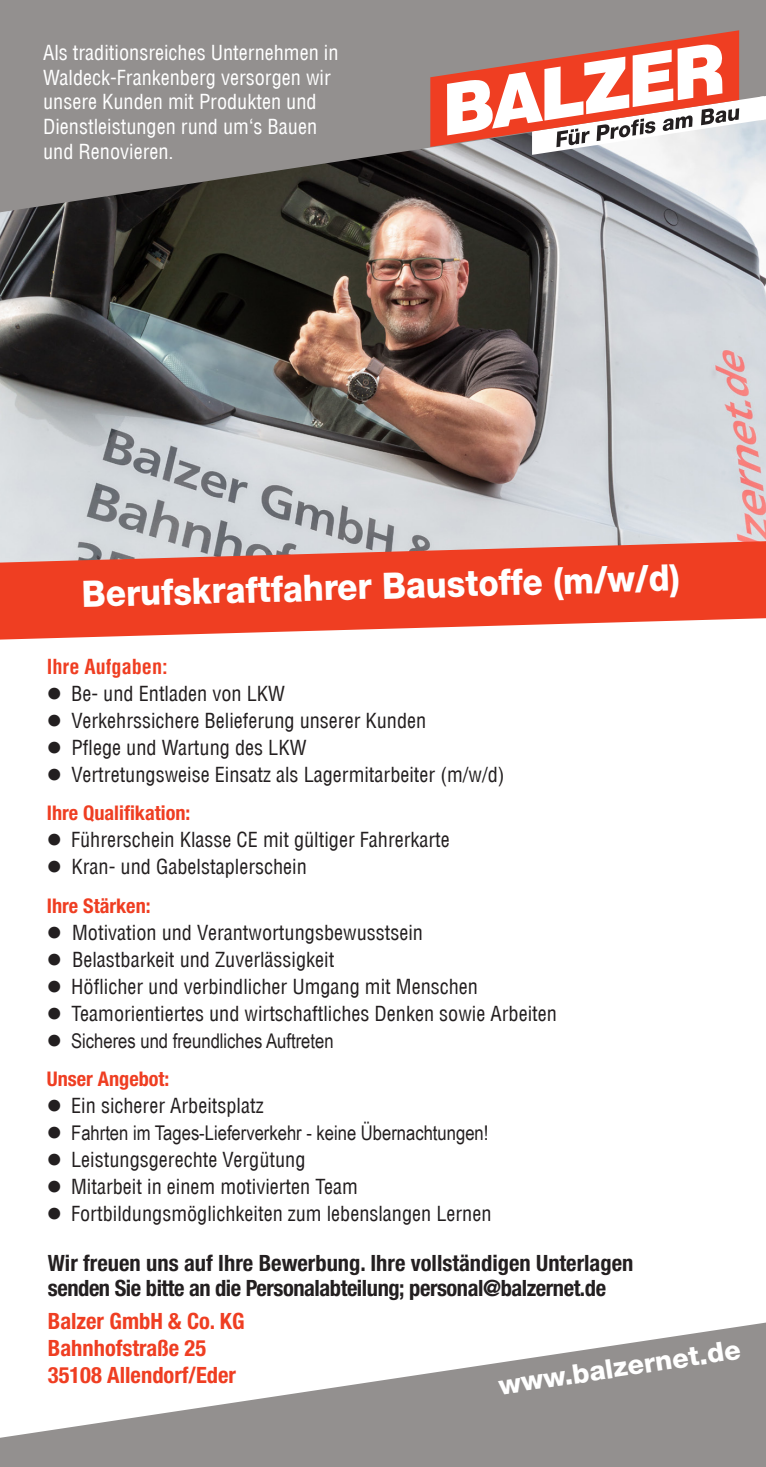
<style>
.page{position:relative;width:766px;height:1467px;background:#fff}
.page>*{position:absolute;margin:0;border:0;box-sizing:border-box;transform-origin:0 0}
.t1{font:800 36.45px "Helvetica Neue LT Std";color:#fff;scale:.91 1}
.t2{font:800 27px "Helvetica Neue LT Std";color:#fff}
.t3{font:700 condensed 22.5px/24.8px "Helvetica Neue LT Std";letter-spacing:-.01em;color:#231f20}
.t4{font:700 condensed 22.5px/27px "Helvetica Neue LT Std";color:#ef3e22}
.t5{font:condensed 20.25px "Helvetica LT";color:#231f20}
.t6{font:condensed 20.25px/24.8px "Helvetica LT";color:#fff}
.t7{font:20.25px "Arial Narrow";color:#231f20}
.t8{font:700 condensed 20.25px "Helvetica Neue LT Std";color:#ef3e22}
.t9{font:700 condensed 20.25px "Helvetica LT";color:#ef3e22}
</style>
<div class="page">
<img style="left:0;top:212px;width:765px;height:329px">
<svg style="left:0;top:541px;width:765px;height:99px;background:#ec624d"></svg>
<svg style="left:0;top:0;width:765px;height:212px;background:#898686"></svg>
<svg style="left:430px;top:30px;width:335px;height:125px"></svg>
<svg style="left:0;top:1323px;width:765px;height:144px;fill:#93908f"></svg>
<p class="t6" style="left:43px;top:40px;width:297px">Als traditionsreiches Unternehmen in<br>Waldeck-Frankenberg versorgen wir unsere Kunden mit Produkten und<br>Dienstleistungen rund um‘s Bauen und Renovieren.</p>
<h1 class="t1" style="left:81px;top:574px;width:658px;rotate:-2deg">Berufskraftfahrer Baustoffe (m/w/d)</h1>
<p class="t9" style="left:47px;top:654px;width:122px">Ihre Aufgaben:</p>
<p class="t5" style="left:47px;top:681px;width:240px">● Be- und Entladen von LKW</p>
<p class="t5" style="left:47px;top:708px;width:381px">● Verkehrssichere Belieferung unserer Kunden</p>
<p class="t5" style="left:47px;top:735px;width:261px">● Pflege und Wartung des LKW</p>
<p class="t5" style="left:47px;top:762px;width:459px">● Vertretungsweise Einsatz als Lagermitarbeiter (m/w/d)</p>
<p class="t8" style="left:47px;top:801px;width:145px">Ihre Qualifikation:</p>
<p class="t5" style="left:47px;top:827px;width:404px">● Führerschein Klasse CE mit gültiger Fahrerkarte</p>
<p class="t5" style="left:47px;top:854px;width:261px">● Kran- und Gabelstaplerschein</p>
<p class="t8" style="left:47px;top:893px;width:105px">Ihre Stärken:</p>
<p class="t5" style="left:47px;top:919px;width:377px">● Motivation und Verantwortungsbewusstsein</p>
<p class="t5" style="left:47px;top:946px;width:289px">● Belastbarkeit und Zuverlässigkeit</p>
<p class="t5" style="left:47px;top:973px;width:432px">● Höflicher und verbindlicher Umgang mit Menschen</p>
<p class="t5" style="left:47px;top:1000px;width:511px">● Teamorientiertes und wirtschaftliches Denken sowie Arbeiten</p>
<p class="t7" style="left:47px;top:1025px;width:288px">● Sicheres und freundliches Auftreten</p>
<p class="t8" style="left:47px;top:1066px;width:124px">Unser Angebot:</p>
<p class="t5" style="left:47px;top:1093px;width:218px">● Ein sicherer Arbeitsplatz</p>
<p class="t7" style="left:47px;top:1118px;width:443px">● Fahrten im Tages-Lieferverkehr - keine Übernachtungen!</p>
<p class="t5" style="left:47px;top:1147px;width:260px">● Leistungsgerechte Vergütung</p>
<p class="t5" style="left:47px;top:1174px;width:312px">● Mitarbeit in einem motivierten Team</p>
<p class="t5" style="left:47px;top:1201px;width:446px">● Fortbildungsmöglichkeiten zum lebenslangen Lernen</p>
<p class="t3" style="left:48px;top:1250px;width:587px">Wir freuen uns auf Ihre Bewerbung. Ihre vollständigen Unterlagen senden Sie bitte an die Personalabteilung; personal@balzernet.de</p>
<p class="t4" style="left:48px;top:1308px;width:198px">Balzer GmbH &amp; Co. KG<br>Bahnhofstraße 25<br>35108 Allendorf/Eder</p>
<h2 class="t2" style="left:496px;top:1368px;width:246px;rotate:-8deg">www.balzernet.de</h2>
</div>
